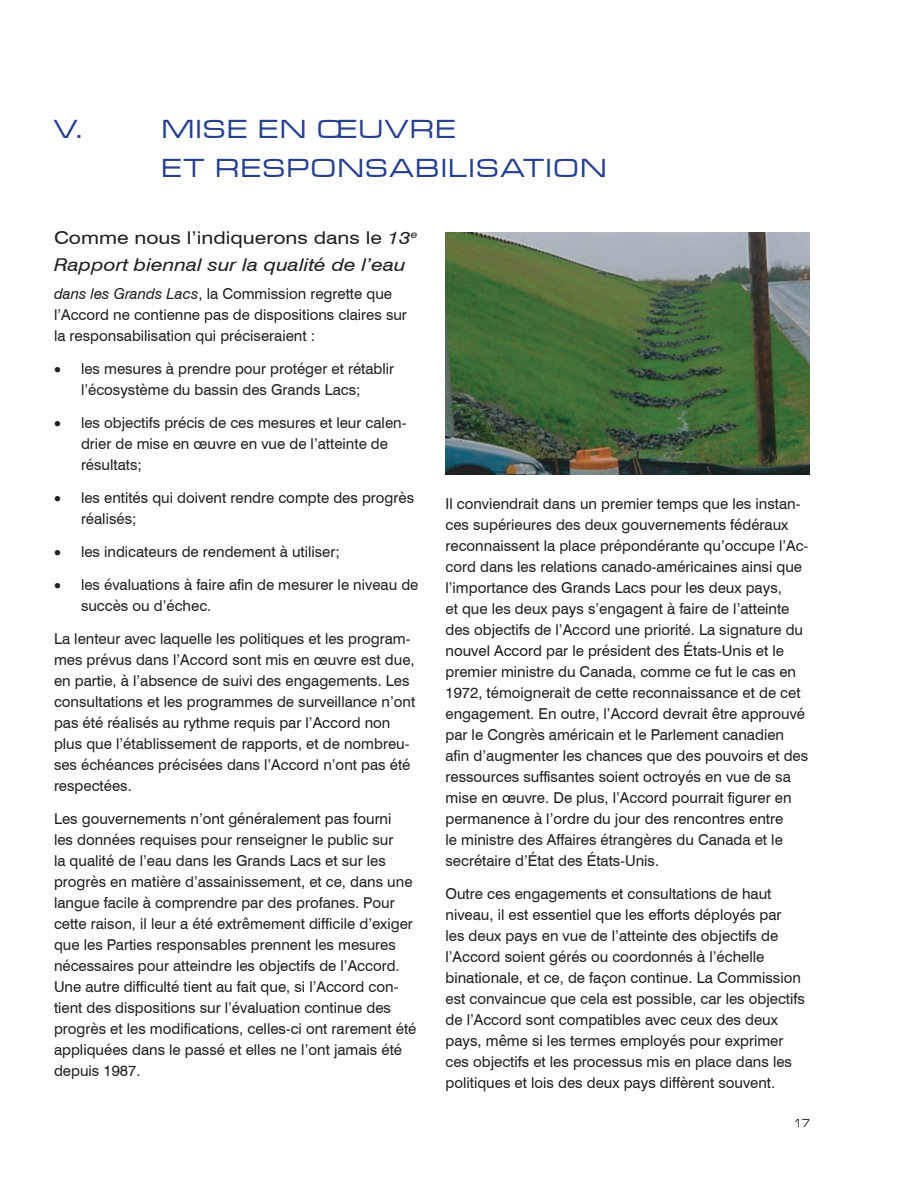
<style>
.page{position:relative;width:918px;height:1188px;background:#fff}
.page>*{position:absolute;margin:0;border:0;box-sizing:border-box;transform-origin:0 0}
.t1{font:27px/39px "Microgramma D Medi Exte";letter-spacing:.09em;color:#25408f}
.t2{font:italic 17.7px/27px "Swiss 721 BT";color:#231f20;scale:1.19 1}
.t3{font:15px/21px "Swiss 721 BT";color:#231f20}
.t4{font:12px "Microgramma D Medi Exte";color:#231f20;scale:.8 1}
.s1{font-style:normal}
.s2{font-style:italic}
</style>
<div class="page">
<img style="left:446px;top:232px;width:364px;height:243px">
<h1 class="t1" style="left:54px;top:109px;width:30px">V.</h1>
<h1 class="t1" style="left:162px;top:109px;width:446px">MISE EN ŒUVRE<br>ET RESPONSABILISATION</h1>
<p class="t2" style="left:54px;top:224px;width:307px"><span class="s1">Comme nous l’indiquerons dans le</span> 13<sup>e<br></sup>Rapport biennal sur la qualité de l’eau</p>
<p class="t3" style="left:54px;top:283px;width:354px"><span class="s2">dans les Grands Lacs</span>, la Commission regrette que l’Accord ne contienne pas de dispositions claires sur la responsabilisation qui préciseraient :</p>
<p class="t3" style="left:54px;top:358px;width:342px;text-align:center">• les mesures à prendre pour protéger et rétablir l’écosystème du bassin des Grands Lacs;</p>
<p class="t3" style="left:81px;top:412px;width:327px;text-indent:-27px">• les objectifs précis de ces mesures et leur calen&shy;drier de mise en œuvre en vue de l’atteinte de résultats;</p>
<p class="t3" style="left:81px;top:487px;width:335px;text-indent:-27px">• les entités qui doivent rendre compte des progrès réalisés;</p>
<p class="t3" style="left:54px;top:541px;width:287px">• les indicateurs de rendement à utiliser;</p>
<p class="t3" style="left:81px;top:574px;width:339px;text-indent:-27px">• les évaluations à faire afin de mesurer le niveau de succès ou d’échec.</p>
<p class="t3" style="left:54px;top:628px;width:363px">La lenteur avec laquelle les politiques et les program&shy;mes prévus dans l’Accord sont mis en œuvre est due, en partie, à l’absence de suivi des engagements. Les consultations et les programmes de surveillance n’ont pas été réalisés au rythme requis par l’Accord non plus que l’établissement de rapports, et de nombreu&shy;ses échéances précisées dans l’Accord n’ont pas été respectées.</p>
<p class="t3" style="left:54px;top:808px;width:364px">Les gouvernements n’ont généralement pas fourni<br>les données requises pour renseigner le public sur<br>la qualité de l’eau dans les Grands Lacs et sur les progrès en matière d’assainissement, et ce, dans une langue facile à comprendre par des profanes. Pour cette raison, il leur a été extrêmement difficile d’exiger que les Parties responsables prennent les mesures nécessaires pour atteindre les objectifs de l’Accord.<br>Une autre difficulté tient au fait que, si l’Accord con&shy;tient des dispositions sur l’évaluation continue des progrès et les modifications, celles-ci ont rarement été appliquées dans le passé et elles ne l’ont jamais été depuis 1987.</p>
<p class="t3" style="left:446px;top:493px;width:364px">Il conviendrait dans un premier temps que les instan&shy;ces supérieures des deux gouvernements fédéraux reconnaissent la place prépondérante qu’occupe l’Ac&shy;cord dans les relations canado-américaines ainsi que l’importance des Grands Lacs pour les deux pays,<br>et que les deux pays s’engagent à faire de l’atteinte des objectifs de l’Accord une priorité. La signature du nouvel Accord par le président des États-Unis et le premier ministre du Canada, comme ce fut le cas en 1972, témoignerait de cette reconnaissance et de cet engagement. En outre, l’Accord devrait être approuvé par le Congrès américain et le Parlement canadien afin d’augmenter les chances que des pouvoirs et des ressources suffisantes soient octroyés en vue de sa mise en œuvre. De plus, l’Accord pourrait figurer en permanence à l’ordre du jour des rencontres entre<br>le ministre des Affaires étrangères du Canada et le secrétaire d’État des États-Unis.</p>
<p class="t3" style="left:446px;top:883px;width:361px">Outre ces engagements et consultations de haut niveau, il est essentiel que les efforts déployés par<br>les deux pays en vue de l’atteinte des objectifs de l’Accord soient gérés ou coordonnés à l’échelle binationale, et ce, de façon continue. La Commission est convaincue que cela est possible, car les objectifs de l’Accord sont compatibles avec ceux des deux pays, même si les termes employés pour exprimer ces objectifs et les processus mis en place dans les politiques et lois des deux pays diffèrent souvent.</p>
<p class="t4" style="left:794px;top:1115px;width:22px">17</p>
</div>
